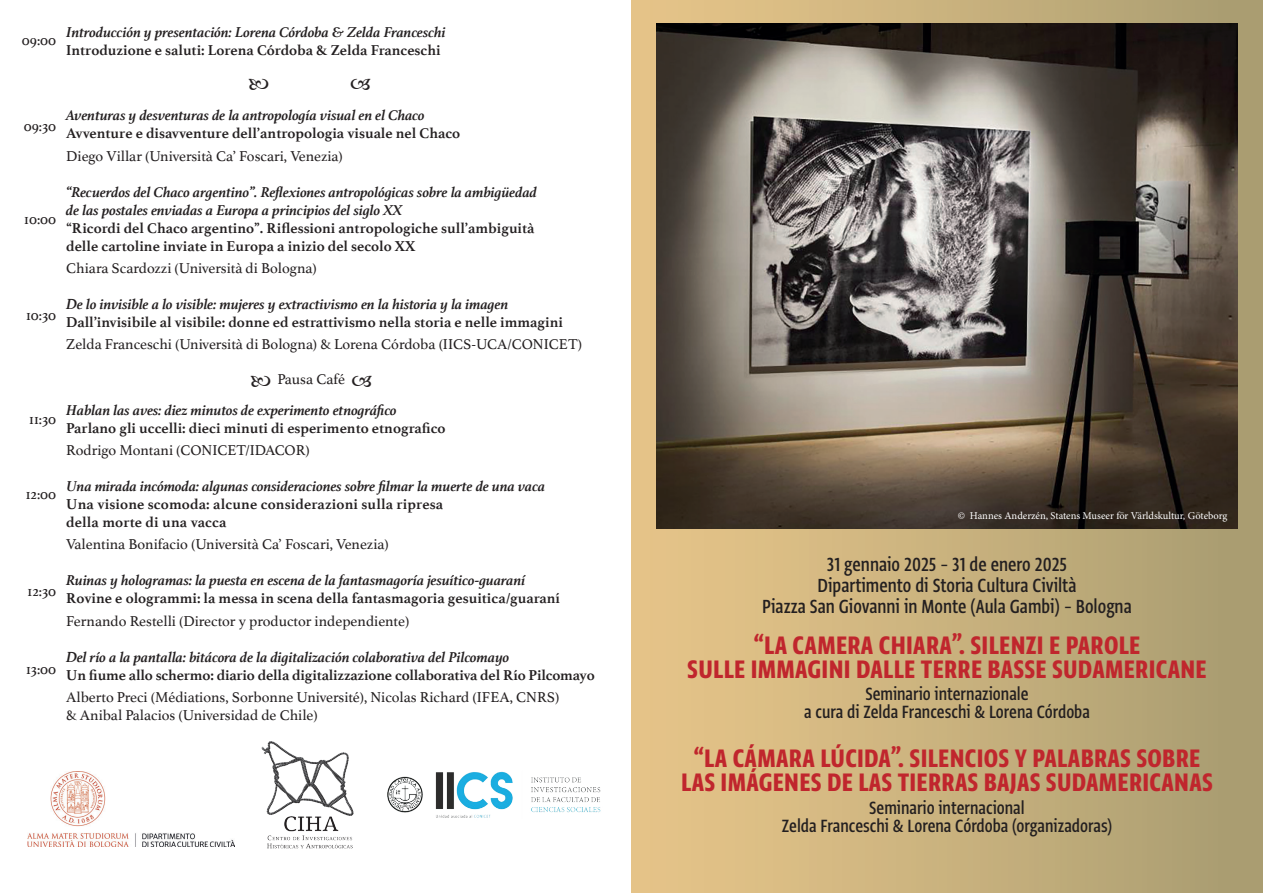
<style>
.page{position:relative;width:1263px;height:893px;background:#fff}
.page>*{position:absolute;margin:0;border:0;box-sizing:border-box;transform-origin:0 0}
.t1{font:30px/24px "Greta Sans Cnd Std Bld";letter-spacing:.01em;color:#c0262d;text-align:center}
.t2{font:500 22.5px/21px "Greta Sans Cnd Std";color:#231f20;text-align:center}
.t3{font:500 21px/18px "Greta Sans Cnd Std";color:#231f20;text-align:center}
.t4{font:700 15px/18px "Athelas";color:#231f20}
.t5{font:italic 700 15px/18px "Athelas";color:#231f20}
.t6{font:15px/18px "Athelas";color:#231f20}
.t7{font:10.5px "Minion Pro";letter-spacing:-.005em;color:#fff}
</style>
<div class="page">
<div style="left:632px;top:0;width:631px;height:893px;background:linear-gradient(to right,#e8c589,#a99d71)"></div>
<img style="left:657px;top:23px;width:580px;height:506px">
<img style="left:261px;top:741px;width:93px;height:108px">
<img style="left:387px;top:771px;width:214px;height:47px">
<img style="left:28px;top:772px;width:206px;height:75px">
<p class="t6" style="left:22px;top:30px;width:36px">09:00</p>
<p class="t5" style="left:66px;top:22px;width:381px">Introducción y presentación: Lorena Córdoba &amp; Zelda Franceschi</p>
<p class="t4" style="left:66px;top:40px;width:376px">Introduzione e saluti: Lorena Córdoba &amp; Zelda Franceschi</p>
<p class="t6" style="left:24px;top:117px;width:34px">09:30</p>
<p class="t6" style="left:24px;top:209px;width:34px">10:00</p>
<p class="t6" style="left:26px;top:306px;width:32px">10:30</p>
<p class="t6" style="left:29px;top:409px;width:29px">11:30</p>
<p class="t6" style="left:26px;top:485px;width:32px">12:00</p>
<p class="t6" style="left:28px;top:582px;width:30px">12:30</p>
<p class="t6" style="left:26px;top:660px;width:32px">13:00</p>
<p class="t5" style="left:66px;top:106px;width:360px">Aventuras y desventuras de la antropología visual en el Chaco</p>
<p class="t4" style="left:66px;top:124px;width:396px">Avventure e disavventure dell’antropologia visuale nel Chaco</p>
<p class="t6" style="left:66px;top:146px;width:278px">Diego Villar (Università Ca’ Foscari, Venezia)</p>
<p class="t5" style="left:66px;top:182px;width:472px">“Recuerdos del Chaco argentino”. Reflexiones antropológicas sobre la ambigüedad de las postales enviadas a Europa a principios del siglo XX</p>
<p class="t4" style="left:66px;top:218px;width:470px">“Ricordi del Chaco argentino”. Riflessioni antropologiche sull’ambiguità delle cartoline inviate in Europa a inizio del secolo XX</p>
<p class="t6" style="left:66px;top:258px;width:252px">Chiara Scardozzi (Università di Bologna)</p>
<p class="t5" style="left:66px;top:295px;width:444px">De lo invisible a lo visible: mujeres y extractivismo en la historia y la imagen</p>
<p class="t4" style="left:66px;top:313px;width:498px">Dall’invisibile al visibile: donne ed estrattivismo nella storia e nelle immagini</p>
<p class="t6" style="left:66px;top:335px;width:517px">Zelda Franceschi (Università di Bologna) &amp; Lorena Córdoba (IICS-UCA/CONICET)</p>
<p class="t6" style="left:277px;top:370px;width:69px">Pausa Café</p>
<p class="t5" style="left:66px;top:401px;width:332px">Hablan las aves: diez minutos de experimento etnográfico</p>
<p class="t4" style="left:66px;top:419px;width:381px">Parlano gli uccelli: dieci minuti di esperimento etnografico</p>
<p class="t6" style="left:66px;top:441px;width:245px">Rodrigo Montani (CONICET/IDACOR)</p>
<p class="t5" style="left:66px;top:477px;width:481px">Una mirada incómoda: algunas consideraciones sobre filmar la muerte de una vaca</p>
<p class="t4" style="left:66px;top:495px;width:378px">Una visione scomoda: alcune considerazioni sulla ripresa della morte di una vacca</p>
<p class="t6" style="left:66px;top:535px;width:324px">Valentina Bonifacio (Università Ca’ Foscari, Venezia)</p>
<p class="t5" style="left:66px;top:571px;width:461px">Ruinas y hologramas: la puesta en escena de la fantasmagoría jesuítico-guaraní</p>
<p class="t4" style="left:66px;top:589px;width:495px">Rovine e ologrammi: la messa in scena della fantasmagoria gesuitica/guaraní</p>
<p class="t6" style="left:66px;top:611px;width:345px">Fernando Restelli (Director y productor independiente)</p>
<p class="t5" style="left:66px;top:647px;width:445px">Del río a la pantalla: bitácora de la digitalización colaborativa del Pilcomayo</p>
<p class="t4" style="left:66px;top:665px;width:530px">Un fiume allo schermo: diario della digitalizzazione collaborativa del Río Pilcomayo</p>
<p class="t6" style="left:66px;top:687px;width:495px">Alberto Preci (Médiations, Sorbonne Université), Nicolas Richard (IFEA, CNRS) &amp; Anibal Palacios (Universidad de Chile)</p>
<p class="t7" style="left:958px;top:509px;width:271px">© Hannes Anderzén, Statens Museer för Världskultur, Göteborg</p>
<h2 class="t2" style="left:762px;top:553px;width:371px">31 gennaio 2025 – 31 de enero 2025<br>Dipartimento di Storia Cultura Civiltà<br>Piazza San Giovanni in Monte (Aula Gambi) – Bologna</h2>
<h1 class="t1" style="left:687px;top:632px;width:521px">“LA CAMERA CHIARA”. SILENZI E PAROLE<br>SULLE IMMAGINI DALLE TERRE BASSE SUDAMERICANE</h1>
<h3 class="t3" style="left:804px;top:684px;width:287px">Seminario internazionale<br>a cura di Zelda Franceschi &amp; Lorena Córdoba</h3>
<h1 class="t1" style="left:681px;top:746px;width:533px">“LA CÁMARA LÚCIDA”. SILENCIOS Y PALABRAS SOBRE<br>LAS IMÁGENES DE LAS TIERRAS BAJAS SUDAMERICANAS</h1>
<h3 class="t3" style="left:782px;top:798px;width:332px">Seminario internacional<br>Zelda Franceschi &amp; Lorena Córdoba (organizadoras)</h3>
</div>
